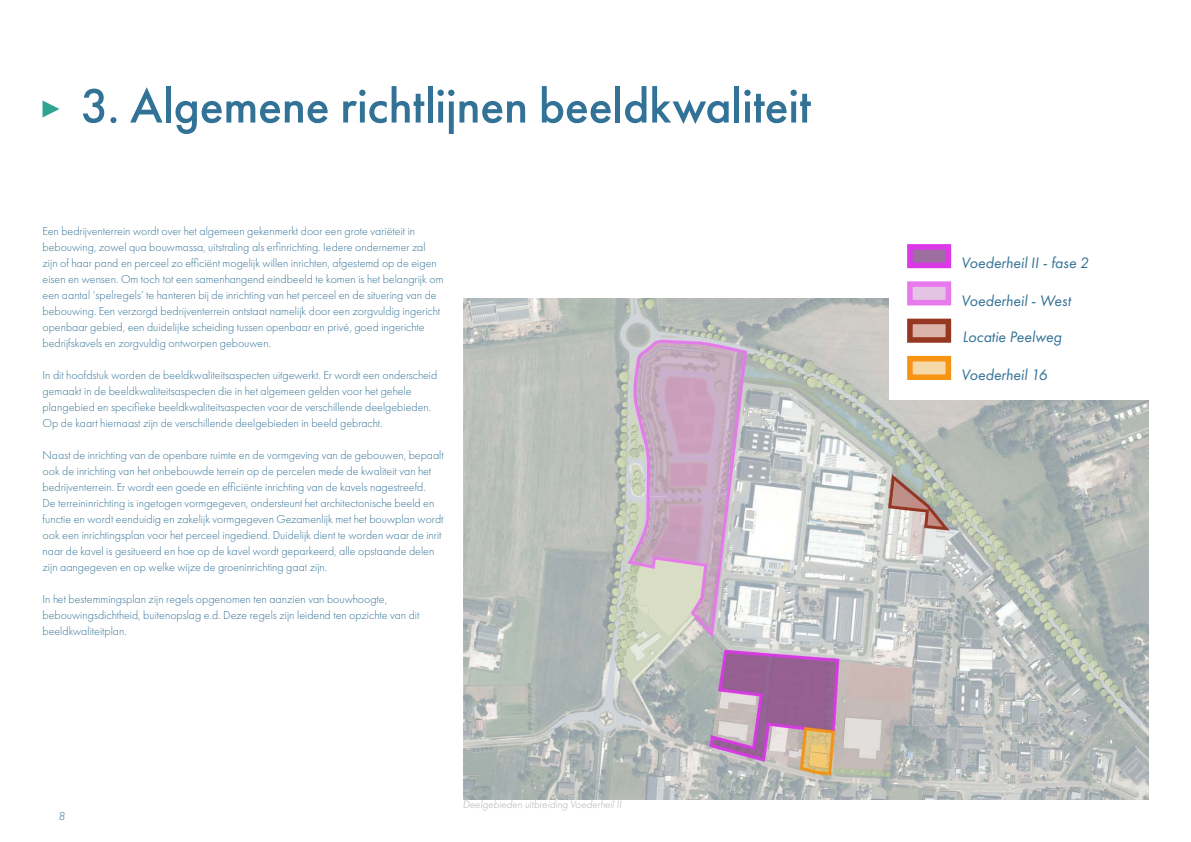
<style>
.page{position:relative;width:1191px;height:842px;background:#fff}
.page>*{position:absolute;margin:0;border:0;box-sizing:border-box;transform-origin:0 0}
.Hoofdstuktitel_inhoud{font:500 50px "Futura PT";letter-spacing:-.01em;color:#337297}
.Paginanummer{font:italic 15.7px "Futura PT";color:#337297}
.Alineatitel{font:300 12px/16px "Futura PT";color:#337297}
.t1{font:italic 300 12px "Futura PT";color:#337297}
.Ondertitel{font:italic 300 11px "Futura PT";color:#b0afae}
</style>
<div class="page">
<img style="left:463px;top:299px;width:685px;height:500px">
<div style="left:889px;top:220px;width:259px;height:180px;background:#fff"></div>
<div style="left:909px;top:246px;width:40px;height:20px;background:#9e6ea1"></div>
<div style="left:907px;top:244px;width:44px;height:24px;border:6px solid #db38e8"></div>
<div style="left:909px;top:283px;width:40px;height:20px;background:#e3c4e3"></div>
<div style="left:907px;top:281px;width:44px;height:24px;border:6px solid #e87aed"></div>
<div style="left:909px;top:321px;width:40px;height:20px;background:#dbb3ab"></div>
<div style="left:907px;top:319px;width:44px;height:24px;border:6px solid #963821"></div>
<div style="left:909px;top:358px;width:40px;height:20px;background:#f5d9a8"></div>
<div style="left:907px;top:356px;width:44px;height:24px;border:6px solid #f79414"></div>
<svg style="left:43px;top:100px;width:17px;height:17px"></svg>
<p class="Hoofdstuktitel_inhoud" style="left:81px;top:76px;width:732px">3. Algemene richtlijnen beeldkwaliteit</p>
<p class="Alineatitel" style="left:43px;top:223px;width:402px">Een bedrijventerrein wordt over het algemeen gekenmerkt door een grote variëteit in bebouwing, zowel qua bouwmassa, uitstraling als erfinrichting. Iedere ondernemer zal zijn of haar pand en perceel zo efficiënt mogelijk willen inrichten, afgestemd op de eigen eisen en wensen. Om toch tot een samenhangend eindbeeld te komen is het belangrijk om een aantal ‘spelregels’ te hanteren bij de inrichting van het perceel en de situering van de bebouwing. Een verzorgd bedrijventerrein ontstaat namelijk door een zorgvuldig ingericht openbaar gebied, een duidelijke scheiding tussen openbaar en privé, goed ingerichte bedrijfskavels en zorgvuldig ontworpen gebouwen.</p>
<p class="Alineatitel" style="left:43px;top:367px;width:396px">In dit hoofdstuk worden de beeldkwaliteitsaspecten uitgewerkt. Er wordt een onderscheid gemaakt in de beeldkwaliteitsaspecten die in het algemeen gelden voor het gehele plangebied en specifieke beeldkwaliteitsaspecten voor de verschillende deelgebieden.<br>Op de kaart hiernaast zijn de verschillende deelgebieden in beeld gebracht.</p>
<p class="Alineatitel" style="left:43px;top:447px;width:403px">Naast de inrichting van de openbare ruimte en de vormgeving van de gebouwen, bepaalt ook de inrichting van het onbebouwde terrein op de percelen mede de kwaliteit van het bedrijventerrein. Er wordt een goede en efficiënte inrichting van de kavels nagestreefd.<br>De terreininrichting is ingetogen vormgegeven, ondersteunt het architectonische beeld en functie en wordt eenduidig en zakelijk vormgegeven Gezamenlijk met het bouwplan wordt ook een inrichtingsplan voor het perceel ingediend. Duidelijk dient te worden waar de inrit naar de kavel is gesitueerd en hoe op de kavel wordt geparkeerd, alle opstaande delen zijn aangegeven en op welke wijze de groeninrichting gaat zijn.</p>
<p class="Alineatitel" style="left:43px;top:591px;width:378px">In het bestemmingsplan zijn regels opgenomen ten aanzien van bouwhoogte, bebouwingsdichtheid, buitenopslag e.d. Deze regels zijn leidend ten opzichte van dit beeldkwaliteitplan.</p>
<p class="t1" style="left:58px;top:809px;width:8px">8</p>
<p class="Ondertitel" style="left:463px;top:798px;width:160px">Deelgebieden uitbreiding Voederheil II</p>
<p class="Paginanummer" style="left:961px;top:253px;width:129px">Voederheil II - fase 2</p>
<p class="Paginanummer" style="left:961px;top:291px;width:111px">Voederheil - West</p>
<p class="Paginanummer" style="left:962px;top:328px;width:101px">Locatie Peelweg</p>
<p class="Paginanummer" style="left:961px;top:366px;width:88px">Voederheil 16</p>
</div>
